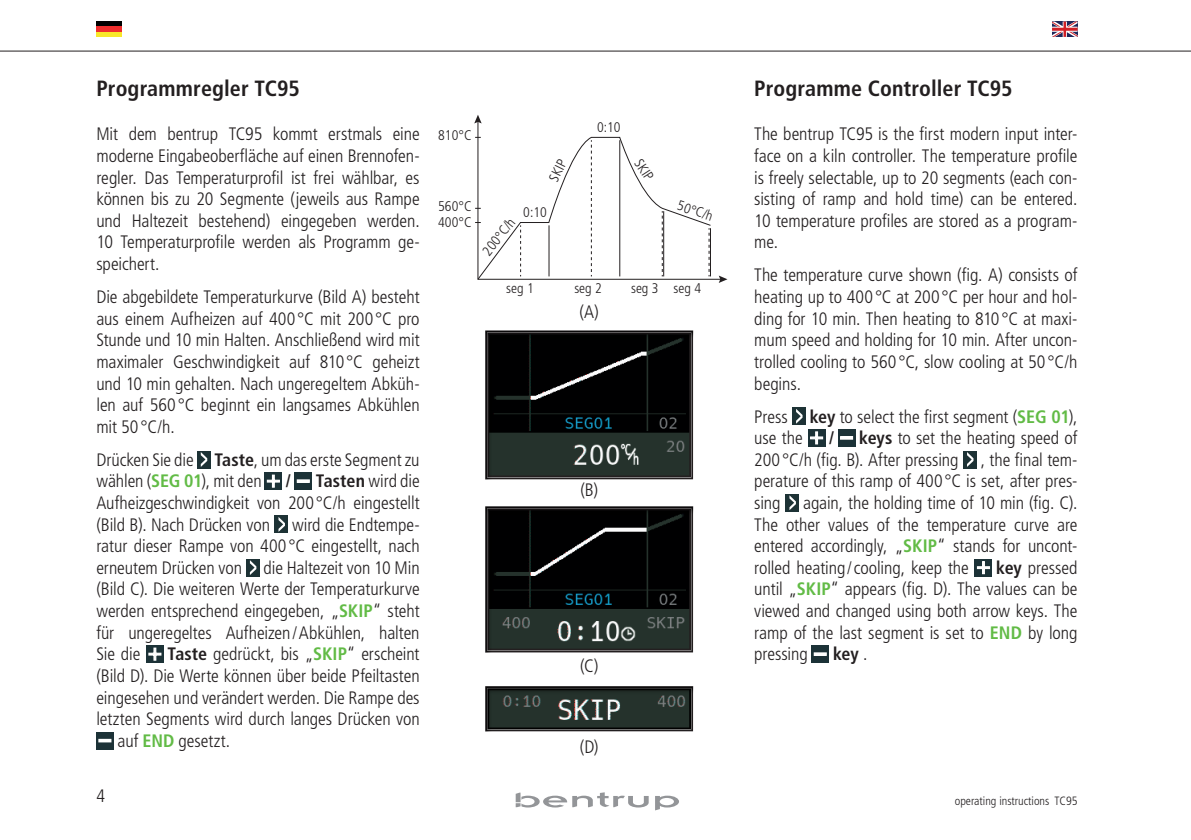
<style>
.page{position:relative;width:1191px;height:840px;background:#fff}
.page>*{position:absolute;margin:0;border:0;box-sizing:border-box;transform-origin:0 0}
.t1{font:700 condensed 22px "Frutiger LT Pro";letter-spacing:.005em;color:#231f20}
.t2{font:300 condensed 18px/21.6px "Frutiger LT Pro";letter-spacing:-.005em;color:#231f20;text-align:justify}
.t3{font:700 condensed 18px "Frutiger LT Pro";color:#231f20}
.t4{font:300 condensed 14px "Frutiger LT Pro";color:#231f20}
.t5{font:300 condensed 12px "Frutiger LT Pro";color:#231f20}
.s1{font-weight:700}
.s2{font-weight:700;color:#62bb46}
.s3{font-weight:300}
</style>
<div class="page">
<hr style="left:0;top:51px;width:1191px;height:1px;background:#231f20">
<svg style="left:1052px;top:22px;width:25px;height:15px"></svg>
<div style="left:96px;top:32px;width:26px;height:5px;background:#f8e72a"></div>
<div style="left:96px;top:22px;width:26px;height:5px;background:#000001"></div>
<div style="left:96px;top:27px;width:26px;height:5px;background:#ee2d2d"></div>
<svg style="left:655px;top:795px;width:24px;height:15px"></svg>
<svg style="left:515px;top:792px;width:133px;height:15px"></svg>
<div style="left:197px;top:451px;width:13px;height:17px;background:#1d3235"></div>
<svg style="left:201px;top:452px;width:6px;height:14px"></svg>
<div style="left:265px;top:472px;width:17px;height:17px;background:#1c3237"></div>
<svg style="left:266px;top:474px;width:14px;height:14px"></svg>
<div style="left:295px;top:472px;width:17px;height:17px;background:#1c3237"></div>
<svg style="left:297px;top:479px;width:13px;height:3px"></svg>
<div style="left:274px;top:515px;width:14px;height:17px;background:#1d3235"></div>
<svg style="left:278px;top:517px;width:7px;height:14px"></svg>
<div style="left:246px;top:559px;width:13px;height:17px;background:#1d3235"></div>
<svg style="left:250px;top:560px;width:6px;height:14px"></svg>
<div style="left:146px;top:645px;width:17px;height:17px;background:#1c3237"></div>
<svg style="left:148px;top:647px;width:14px;height:14px"></svg>
<div style="left:96px;top:731px;width:17px;height:17px;background:#1c3237"></div>
<div style="left:98px;top:738px;width:13px;height:4px;border:1px solid #fff"></div>
<div style="left:792px;top:407px;width:13px;height:17px;background:#1d3235"></div>
<svg style="left:796px;top:409px;width:6px;height:14px"></svg>
<svg style="left:808px;top:429px;width:17px;height:17px"></svg>
<svg style="left:809px;top:430px;width:14px;height:15px"></svg>
<div style="left:838px;top:429px;width:17px;height:17px;background:#1c3237"></div>
<svg style="left:840px;top:436px;width:13px;height:3px"></svg>
<div style="left:963px;top:451px;width:13px;height:17px;background:#1d3235"></div>
<svg style="left:967px;top:452px;width:6px;height:14px"></svg>
<div style="left:785px;top:494px;width:14px;height:17px;background:#1d3235"></div>
<svg style="left:789px;top:495px;width:7px;height:15px"></svg>
<div style="left:975px;top:559px;width:17px;height:17px;background:#1c3237"></div>
<svg style="left:976px;top:561px;width:14px;height:13px"></svg>
<div style="left:811px;top:645px;width:17px;height:17px;background:#1c3237"></div>
<div style="left:813px;top:652px;width:14px;height:3px;border:1px solid #fff"></div>
<div style="left:485px;top:329px;width:210px;height:152px;background:#231f20;opacity:.75"></div>
<div style="left:485px;top:505px;width:210px;height:148px;background:#231f20;opacity:.75"></div>
<div style="left:485px;top:682px;width:210px;height:50px;background:#231f20;opacity:.75"></div>
<svg style="left:474px;top:115px;width:253px;height:168px"></svg>
<p class="t1" style="left:96px;top:75px;width:205px">Programmregler TC95</p>
<p class="t2" style="left:96px;top:123px;width:325px">Mit dem bentrup TC95 kommt erstmals eine moderne Eingabeoberfläche auf einen Brennofen&shy;regler. Das Temperaturprofil ist frei wählbar, es können bis zu 20 Segmente (jeweils aus Rampe und Haltezeit bestehend) eingegeben werden.<br>10 Temperaturprofile werden als Programm ge&shy;speichert.</p>
<p class="t2" style="left:96px;top:286px;width:325px">Die abgebildete Temperaturkurve (Bild A) besteht aus einem Aufheizen auf 400°C mit 200°C pro Stunde und 10 min Halten. Anschließend wird mit maximaler Geschwindigkeit auf 810°C geheizt und 10 min gehalten. Nach ungeregeltem Abküh&shy;len auf 560°C beginnt ein langsames Abkühlen mit 50°C/h.</p>
<p class="t2" style="left:96px;top:448px;width:325px">Drücken Sie die <span class="s1">Taste</span>, um das erste Segment zu wählen (<span class="s2">SEG 01</span>), mit den</p>
<p class="t2" style="left:96px;top:470px;width:325px;text-indent:219px"><span class="s1">Tasten</span> wird die Aufheizgeschwindigkeit von 200°C/h eingestellt (Bild B). Nach Drücken von wird die Endtempe&shy;ratur dieser Rampe von 400°C eingestellt, nach erneutem Drücken von die Haltezeit von 10 Min (Bild C). Die weiteren Werte der Temperaturkurve werden entsprechend eingegeben, „<span class="s2">SKIP</span>“ steht für ungeregeltes Aufheizen/Abkühlen, halten Sie die</p>
<p class="t3" style="left:286px;top:470px;width:7px">/</p>
<p class="t2" style="left:167px;top:643px;width:254px"><span class="s1">Taste</span> gedrückt, bis „<span class="s2">SKIP</span>“ erscheint</p>
<p class="t2" style="left:96px;top:664px;width:325px">(Bild D). Die Werte können über beide Pfeiltasten</p>
<p class="t2" style="left:96px;top:686px;width:325px">eingesehen und verändert werden. Die Rampe des</p>
<p class="t2" style="left:96px;top:708px;width:325px">letzten Segments wird durch langes Drücken von</p>
<p class="t2" style="left:118px;top:729px;width:114px">auf <span class="s2">END</span> gesetzt.</p>
<p class="t4" style="left:438px;top:127px;width:35px">810°C</p>
<p class="t4" style="left:438px;top:198px;width:35px">560°C</p>
<p class="t4" style="left:438px;top:214px;width:35px">400°C</p>
<p class="t4" style="left:597px;top:119px;width:25px">0:10</p>
<p class="t4" style="left:546px;top:177px;width:24px;rotate:-64deg">SKIP</p>
<p class="t4" style="left:645px;top:156px;width:24px;rotate:57deg">SKIP</p>
<p class="t4" style="left:479px;top:248px;width:45px;rotate:-52deg">200°C/h</p>
<p class="t4" style="left:523px;top:204px;width:25px">0:10</p>
<p class="t4" style="left:680px;top:197px;width:38px;rotate:19deg">50°C/h</p>
<p class="t4" style="left:506px;top:280px;width:29px">seg 1</p>
<p class="t4" style="left:574px;top:280px;width:29px">seg 2</p>
<p class="t4" style="left:631px;top:280px;width:71px">seg 3 seg 4</p>
<p class="t2" style="left:579px;top:301px;width:21px">(A)</p>
<p class="t2" style="left:580px;top:479px;width:19px">(B)</p>
<p class="t2" style="left:580px;top:655px;width:20px">(C)</p>
<p class="t2" style="left:580px;top:735px;width:20px">(D)</p>
<p class="t1" style="left:754px;top:75px;width:260px">Programme Controller TC95</p>
<p class="t2" style="left:754px;top:123px;width:325px">The bentrup TC95 is the first modern input inter&shy;face on a kiln controller. The temperature profile is freely selectable, up to 20 segments (each con&shy;sisting of ramp and hold time) can be entered.<br>10 temperature profiles are stored as a program&shy;me.</p>
<p class="t2" style="left:754px;top:264px;width:325px">The temperature curve shown (fig. A) consists of heating up to 400°C at 200°C per hour and hol&shy;ding for 10 min. Then heating to 810°C at maxi&shy;mum speed and holding for 10 min. After uncon&shy;trolled cooling to 560°C, slow cooling at 50°C/h begins.</p>
<p class="t2" style="left:754px;top:405px;width:325px">Press <span class="s1">key</span> to select the first segment (<span class="s2">SEG 01</span>), use the</p>
<p class="t2" style="left:754px;top:427px;width:325px;text-indent:105px"><span class="s1">keys</span> to set the heating speed of 200°C/h (fig. B). After pressing , the final tem&shy;perature of this ramp of 400°C is set, after pres&shy;sing</p>
<p class="t3" style="left:829px;top:427px;width:7px">/</p>
<p class="t2" style="left:754px;top:492px;width:325px;text-indent:49px">again, the holding time of 10 min (fig. C).<br>The other values of the temperature curve are entered accordingly, „<span class="s2">SKIP</span>“ stands for uncont&shy;rolled heating/cooling, keep the</p>
<p class="t2" style="left:754px;top:556px;width:325px;text-indent:242px"><span class="s1">key</span> pressed until „<span class="s2">SKIP</span>“ appears (fig. D). The values can be viewed and changed using both arrow keys. The ramp of the last segment is set to <span class="s2">END</span> by long pressing</p>
<p class="t3" style="left:833px;top:643px;width:36px">key <span class="s3">.</span></p>
<p class="t2" style="left:96px;top:785px;width:10px">4</p>
<p class="t5" style="left:955px;top:793px;width:124px">operating instructions TC95</p>
</div>
